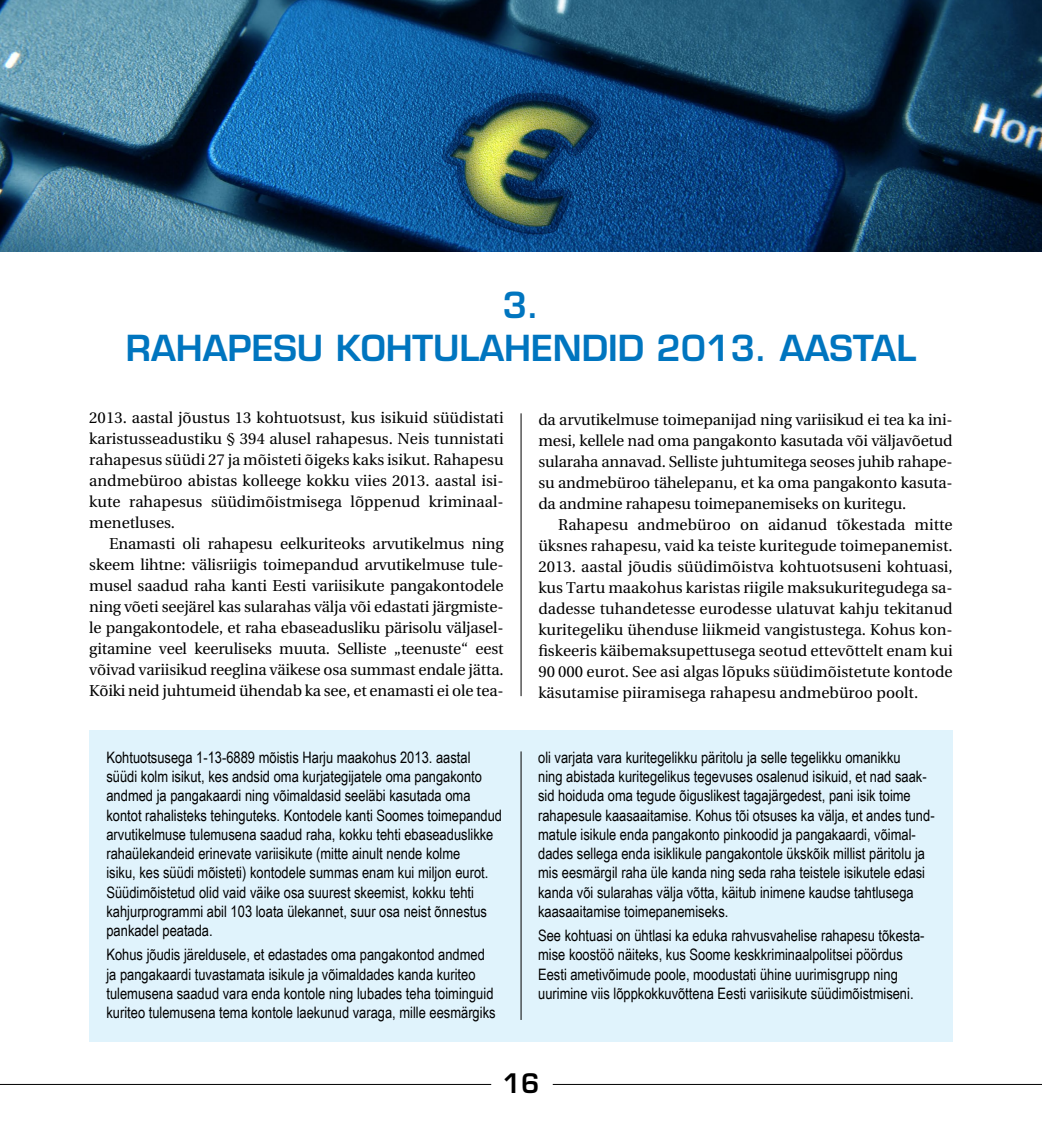
<style>
.page{position:relative;width:1042px;height:1141px;background:#fff}
.page>*{position:absolute;margin:0;border:0;box-sizing:border-box;transform-origin:0 0}
.t1{font:600 35px/43.8px "Eurostile";color:#0075bf;text-align:center}
.t2{font:600 26.25px "Eurostile";color:#000}
.t3{font:15.75px/19.2px "Arial Narrow";color:#000}
.t4{font:15.75px/21px "Utopia";letter-spacing:-.005em;color:#000;text-align:justify}
</style>
<div class="page">
<hr style="left:0;top:1084px;width:491px;height:1px;background:#000">
<hr style="left:553px;top:1084px;width:489px;height:1px;background:#000">
<img style="left:0;top:0;width:1042px;height:252px">
<hr style="left:521px;top:413px;width:1px;height:283px;background:#000">
<div style="left:89px;top:730px;width:863px;height:312px;background:#e0f3fc"></div>
<hr style="left:521px;top:751px;width:1px;height:269px;background:#000">
<h1 class="t1" style="left:126px;top:282px;width:792px">3.<br>RAHAPESU KOHTULAHENDID 2013. AASTAL</h1>
<p class="t4" style="left:89px;top:407px;width:416px">2013. aastal jõustus 13 kohtuotsust, kus isikuid süüdistati karistusseadustiku § 394 alusel rahapesus. Neis tunnistati rahapesus süüdi 27 ja mõisteti õigeks kaks isikut. Rahapesu andmebüroo abistas kolleege kokku viies 2013. aastal isi&shy;kute rahapesus süüdimõistmisega lõppenud kriminaal&shy;menetluses.</p>
<p class="t4" style="left:89px;top:533px;width:416px;text-indent:20px">Enamasti oli rahapesu eelkuriteoks arvutikelmus ning skeem lihtne: välisriigis toimepandud arvutikelmuse tule&shy;musel saadud raha kanti Eesti variisikute pangakontodele ning võeti seejärel kas sularahas välja või edastati järgmiste&shy;le pangakontodele, et raha ebaseadusliku pärisolu väljasel&shy;gitamine veel keeruliseks muuta. Selliste „teenuste“ eest võivad variisikud reeglina väikese osa summast endale jätta.<br>Kõiki neid juhtumeid ühendab ka see, et enamasti ei ole tea-</p>
<p class="t3" style="left:106px;top:747px;width:397px">Kohtuotsusega 1-13-6889 mõistis Harju maakohus 2013. aastal süüdi kolm isikut, kes andsid oma kurjategijatele oma pangakonto andmed ja pangakaardi ning võimaldasid seeläbi kasutada oma kontot rahalisteks tehinguteks. Kontodele kanti Soomes toimepandud arvutikelmuse tulemusena saadud raha, kokku tehti ebaseaduslikke rahaülekandeid erinevate variisikute (mitte ainult nende kolme<br>isiku, kes süüdi mõisteti) kontodele summas enam kui miljon eurot.<br>Süüdimõistetud olid vaid väike osa suurest skeemist, kokku tehti kahjurprogrammi abil 103 loata ülekannet, suur osa neist õnnestus pankadel peatada.</p>
<p class="t3" style="left:106px;top:945px;width:391px">Kohus jõudis järeldusele, et edastades oma pangakontod andmed ja pangakaardi tuvastamata isikule ja võimaldades kanda kuriteo tulemusena saadud vara enda kontole ning lubades teha toiminguid kuriteo tulemusena tema kontole laekunud varaga, mille eesmärgiks</p>
<p class="t4" style="left:538px;top:410px;width:416px">da arvutikelmuse toimepanijad ning variisikud ei tea ka ini&shy;mesi, kellele nad oma pangakonto kasutada või väljavõetud sularaha annavad. Selliste juhtumitega seoses juhib rahape&shy;su andmebüroo tähelepanu, et ka oma pangakonto kasuta&shy;da andmine rahapesu toimepanemiseks on kuritegu.</p>
<p class="t4" style="left:538px;top:515px;width:416px;text-indent:20px">Rahapesu andmebüroo on aidanud tõkestada mitte üksnes rahapesu, vaid ka teiste kuritegude toimepanemist.<br>2013. aastal jõudis süüdimõistva kohtuotsuseni kohtuasi, kus Tartu maakohus karistas riigile maksukuritegudega sa&shy;dadesse tuhandetesse eurodesse ulatuvat kahju tekitanud kuritegeliku ühenduse liikmeid vangistustega. Kohus kon&shy;fiskeeris käibemaksupettusega seotud ettevõttelt enam kui 90 000 eurot. See asi algas lõpuks süüdimõistetute kontode käsutamise piiramisega rahapesu andmebüroo poolt.</p>
<p class="t3" style="left:538px;top:747px;width:398px">oli varjata vara kuritegelikku päritolu ja selle tegelikku omanikku<br>ning abistada kuritegelikus tegevuses osalenud isikuid, et nad saak&shy;sid hoiduda oma tegude õiguslikest tagajärgedest, pani isik toime rahapesule kaasaaitamise. Kohus tõi otsuses ka välja, et andes tund&shy;matule isikule enda pangakonto pinkoodid ja pangakaardi, võimal&shy;dades sellega enda isiklikule pangakontole ükskõik millist päritolu ja mis eesmärgil raha üle kanda ning seda raha teistele isikutele edasi kanda või sularahas välja võtta, käitub inimene kaudse tahtlusega kaasaaitamise toimepanemiseks.</p>
<p class="t3" style="left:538px;top:925px;width:388px">See kohtuasi on ühtlasi ka eduka rahvusvahelise rahapesu tõkesta&shy;mise koostöö näiteks, kus Soome keskkriminaalpolitsei pöördus Eesti ametivõimude poole, moodustati ühine uurimisgrupp ning uurimine viis lõppkokkuvõttena Eesti variisikute süüdimõistmiseni.</p>
<h2 class="t2" style="left:502px;top:1067px;width:39px">16</h2>
</div>
